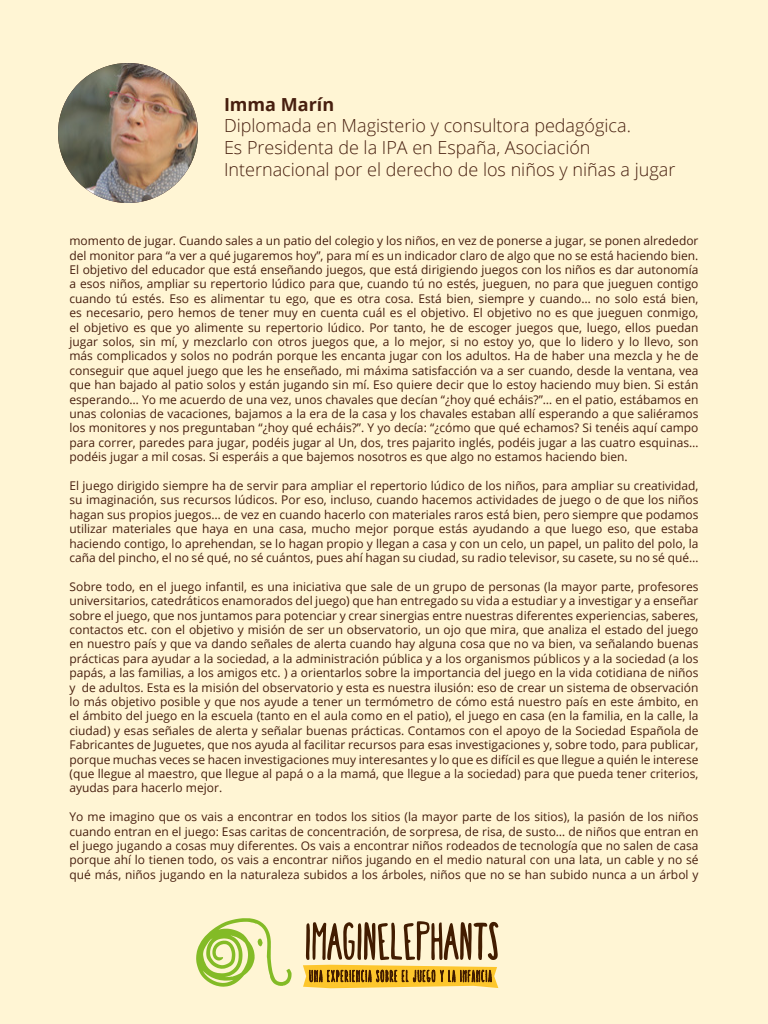
<style>
.page{position:relative;width:768px;height:1024px;background:#fff5d4}
.page>*{position:absolute;margin:0;border:0;box-sizing:border-box;transform-origin:0 0}
.t1{font:300 18px/21.6px "Open Sans";color:#471f0f}
.t2{font:700 18px "Open Sans";color:#471f0f}
.t3{font:12px/14.4px "Open Sans";color:#471f0f;text-align:justify}
</style>
<div class="page">
<svg style="left:196px;top:918px;width:96px;height:69px"></svg>
<svg style="left:303px;top:921px;width:196px;height:67px"></svg>
<img style="left:58px;top:63px;width:140px;height:140px;border-radius:70px">
<h1 class="t2" style="left:224px;top:92px;width:112px">Imma Marín</h1>
<h1 class="t1" style="left:224px;top:115px;width:453px">Diplomada en Magisterio y consultora pedagógica.<br>Es Presidenta de la IPA en España, Asociación<br>Internacional por el derecho de los niños y niñas a jugar</h1>
<p class="t3" style="left:70px;top:233px;width:631px">momento de jugar. Cuando sales a un patio del colegio y los niños, en vez de ponerse a jugar, se ponen alrededor del monitor para “a ver a qué jugaremos hoy”, para mí es un indicador claro de algo que no se está haciendo bien.<br>El objetivo del educador que está enseñando juegos, que está dirigiendo juegos con los niños es dar autonomía a esos niños, ampliar su repertorio lúdico para que, cuando tú no estés, jueguen, no para que jueguen contigo cuando tú estés. Eso es alimentar tu ego, que es otra cosa. Está bien, siempre y cuando… no solo está bien, es necesario, pero hemos de tener muy en cuenta cuál es el objetivo. El objetivo no es que jueguen conmigo, el objetivo es que yo alimente su repertorio lúdico. Por tanto, he de escoger juegos que, luego, ellos puedan jugar solos, sin mí, y mezclarlo con otros juegos que, a lo mejor, si no estoy yo, que lo lidero y lo llevo, son más complicados y solos no podrán porque les encanta jugar con los adultos. Ha de haber una mezcla y he de conseguir que aquel juego que les he enseñado, mi máxima satisfacción va a ser cuando, desde la ventana, vea que han bajado al patio solos y están jugando sin mí. Eso quiere decir que lo estoy haciendo muy bien. Si están esperando… Yo me acuerdo de una vez, unos chavales que decían “¿hoy qué echáis?”… en el patio, estábamos en unas colonias de vacaciones, bajamos a la era de la casa y los chavales estaban allí esperando a que saliéramos los monitores y nos preguntaban “¿hoy qué echáis?”. Y yo decía: “¿cómo que qué echamos? Si tenéis aquí campo para correr, paredes para jugar, podéis jugar al Un, dos, tres pajarito inglés, podéis jugar a las cuatro esquinas… podéis jugar a mil cosas. Si esperáis a que bajemos nosotros es que algo no estamos haciendo bien.</p>
<p class="t3" style="left:70px;top:478px;width:631px">El juego dirigido siempre ha de servir para ampliar el repertorio lúdico de los niños, para ampliar su creatividad, su imaginación, sus recursos lúdicos. Por eso, incluso, cuando hacemos actividades de juego o de que los niños hagan sus propios juegos… de vez en cuando hacerlo con materiales raros está bien, pero siempre que podamos utilizar materiales que haya en una casa, mucho mejor porque estás ayudando a que luego eso, que estaba haciendo contigo, lo aprehendan, se lo hagan propio y llegan a casa y con un celo, un papel, un palito del polo, la caña del pincho, el no sé qué, no sé cuántos, pues ahí hagan su ciudad, su radio televisor, su casete, su no sé qué…</p>
<p class="t3" style="left:70px;top:579px;width:631px">Sobre todo, en el juego infantil, es una iniciativa que sale de un grupo de personas (la mayor parte, profesores universitarios, catedráticos enamorados del juego) que han entregado su vida a estudiar y a investigar y a enseñar sobre el juego, que nos juntamos para potenciar y crear sinergias entre nuestras diferentes experiencias, saberes, contactos etc. con el objetivo y misión de ser un observatorio, un ojo que mira, que analiza el estado del juego en nuestro país y que va dando señales de alerta cuando hay alguna cosa que no va bien, va señalando buenas prácticas para ayudar a la sociedad, a la administración pública y a los organismos públicos y a la sociedad (a los papás, a las familias, a los amigos etc. ) a orientarlos sobre la importancia del juego en la vida cotidiana de niños y de adultos. Esta es la misión del observatorio y esta es nuestra ilusión: eso de crear un sistema de observación lo más objetivo posible y que nos ayude a tener un termómetro de cómo está nuestro país en este ámbito, en el ámbito del juego en la escuela (tanto en el aula como en el patio), el juego en casa (en la familia, en la calle, la ciudad) y esas señales de alerta y señalar buenas prácticas. Contamos con el apoyo de la Sociedad Española de Fabricantes de Juguetes, que nos ayuda al facilitar recursos para esas investigaciones y, sobre todo, para publicar, porque muchas veces se hacen investigaciones muy interesantes y lo que es difícil es que llegue a quién le interese (que llegue al maestro, que llegue al papá o a la mamá, que llegue a la sociedad) para que pueda tener criterios, ayudas para hacerlo mejor.</p>
<p class="t3" style="left:70px;top:809px;width:631px">Yo me imagino que os vais a encontrar en todos los sitios (la mayor parte de los sitios), la pasión de los niños cuando entran en el juego: Esas caritas de concentración, de sorpresa, de risa, de susto… de niños que entran en el juego jugando a cosas muy diferentes. Os vais a encontrar niños rodeados de tecnología que no salen de casa porque ahí lo tienen todo, os vais a encontrar niños jugando en el medio natural con una lata, un cable y no sé qué más, niños jugando en la naturaleza subidos a los árboles, niños que no se han subido nunca a un árbol y</p>
</div>
